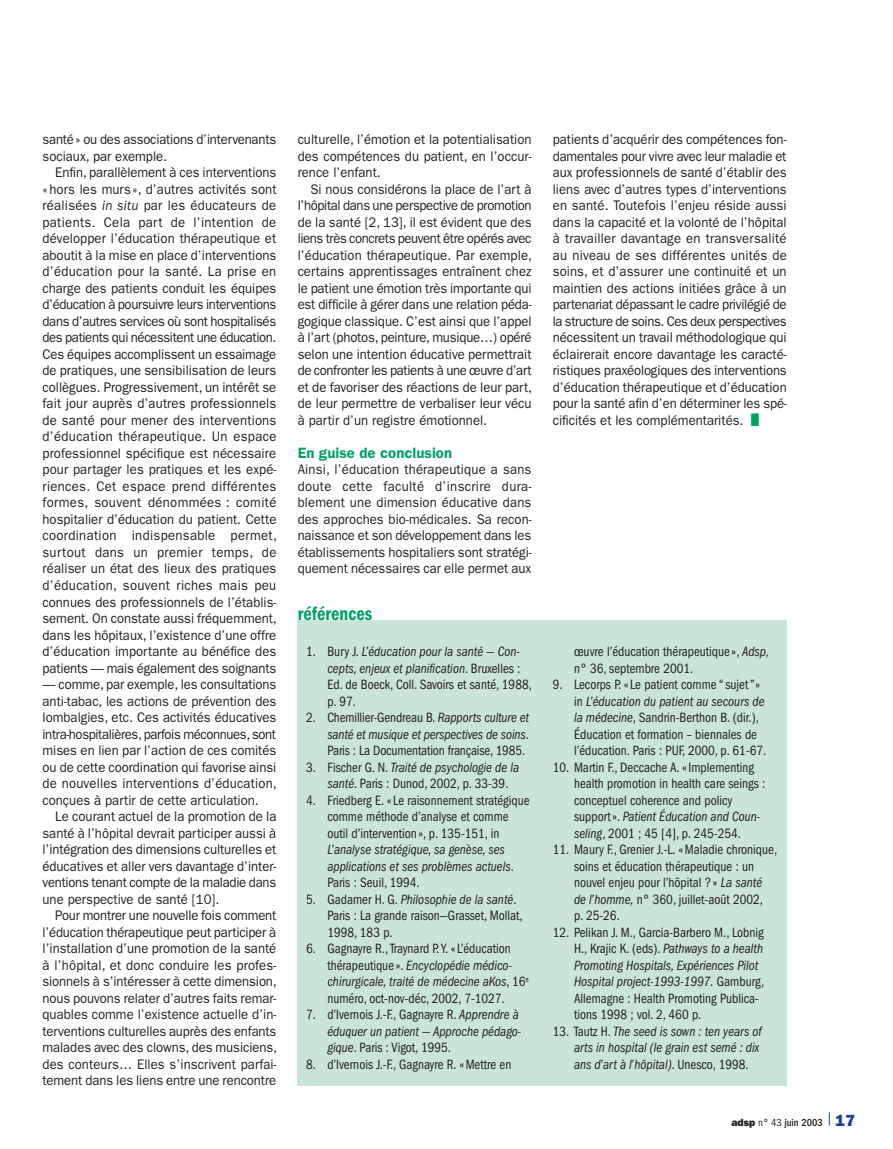
<style>
.page{position:relative;width:893px;height:1149px;background:#fff}
.page>*{position:absolute;margin:0;border:0;box-sizing:border-box;transform-origin:0 0}
.t1{font:600 condensed 19.5px "Franklin Gothic";color:#00a261;scale:.94 1}
.t2{font:600 15px "Franklin Gothic";color:#00a261}
.t3{font:13.95px/16.5px "Franklin Gothic";color:#231f20;text-align:justify;scale:.94 1}
.t4{font:condensed 13.95px/16.5px "Franklin Gothic";color:#231f20;scale:.94 1}
.t5{font:italic condensed 13.95px/16.5px "Franklin Gothic";color:#231f20;scale:.94 1}
.t6{font:500 condensed 10.5px "Franklin Gothic";color:#231f20}
.s1{font-style:italic}
.s2{font-style:normal}
.s3{font-family:"Ph Fpictos";font-weight:600;font-size:15px;color:#00a261}
.s4{font-weight:800;font-stretch:normal}
.s5{font-weight:400}
.s6{font-weight:800;font-stretch:normal;font-size:16.2px;color:#1b4299}
</style>
<div class="page">
<svg style="left:829px;top:1112px;width:1px;height:13px"></svg>
<div style="left:298px;top:620px;width:489px;height:465px;background:#cae5d7"></div>
<p class="t3" style="left:43px;top:131px;width:250px">santé » ou des associations d’intervenants sociaux, par exemple.</p>
<p class="t3" style="left:43px;top:164px;width:251px;text-indent:13px">Enfin, parallèlement à ces interventions « hors les murs », d’autres activités sont réalisées <span class="s1">in situ</span> par les éducateurs de patients. Cela part de l’intention de développer l’éducation thérapeutique et aboutit à la mise en place d’interventions d’éducation pour la santé. La prise en charge des patients conduit les équipes d’éducation à poursuivre leurs interventions dans d’autres services où sont hospitalisés des patients qui nécessitent une éducation.<br>Ces équipes accomplissent un essaimage de pratiques, une sensibilisation de leurs collègues. Progressivement, un intérêt se fait jour auprès d’autres professionnels de santé pour mener des interventions d’éducation thérapeutique. Un espace professionnel spécifique est nécessaire pour partager les pratiques et les expé&shy;riences. Cet espace prend différentes formes, souvent dénommées : comité hospitalier d’éducation du patient. Cette coordination indispensable permet, surtout dans un premier temps, de réaliser un état des lieux des pratiques d’éducation, souvent riches mais peu connues des professionnels de l’établis&shy;sement. On constate aussi fréquemment, dans les hôpitaux, l’existence d’une offre d’éducation importante au bénéfice des patients — mais également des soignants</p>
<p class="t3" style="left:43px;top:676px;width:251px">— comme, par exemple, les consultations anti-tabac, les actions de prévention des lombalgies, etc. Ces activités éducatives intra-hospitalières, parfois méconnues, sont mises en lien par l’action de ces comités ou de cette coordination qui favorise ainsi de nouvelles interventions d’éducation, conçues à partir de cette articulation.</p>
<p class="t3" style="left:43px;top:808px;width:250px;text-indent:13px">Le courant actuel de la promotion de la santé à l’hôpital devrait participer aussi à l’intégration des dimensions culturelles et éducatives et aller vers davantage d’inter&shy;ventions tenant compte de la maladie dans une perspective de santé [10].</p>
<p class="t3" style="left:43px;top:907px;width:251px;text-indent:13px">Pour montrer une nouvelle fois comment l’éducation thérapeutique peut participer à l’installation d’une promotion de la santé à l’hôpital, et donc conduire les profes&shy;sionnels à s’intéresser à cette dimension, nous pouvons relater d’autres faits remar&shy;quables comme l’existence actuelle d’in&shy;terventions culturelles auprès des enfants malades avec des clowns, des musiciens, des conteurs… Elles s’inscrivent parfai&shy;tement dans les liens entre une rencontre</p>
<p class="t3" style="left:298px;top:131px;width:250px">culturelle, l’émotion et la potentialisation des compétences du patient, en l’occur&shy;rence l’enfant.</p>
<p class="t3" style="left:298px;top:181px;width:251px;text-indent:13px">Si nous considérons la place de l’art à l’hôpital dans une perspective de promotion de la santé [2, 13], il est évident que des liens très concrets peuvent être opérés avec l’éducation thérapeutique. Par exemple, certains apprentissages entraînent chez le patient une émotion très importante qui est difficile à gérer dans une relation péda&shy;gogique classique. C’est ainsi que l’appel à l’art (photos, peinture, musique…) opéré selon une intention éducative permettrait de confronter les patients à une œuvre d’art et de favoriser des réactions de leur part, de leur permettre de verbaliser leur vécu à partir d’un registre émotionnel.</p>
<p class="t2" style="left:298px;top:443px;width:156px">En guise de conclusion</p>
<p class="t3" style="left:298px;top:461px;width:250px">Ainsi, l’éducation thérapeutique a sans doute cette faculté d’inscrire dura&shy;blement une dimension éducative dans des approches bio-médicales. Sa recon&shy;naissance et son développement dans les établissements hospitaliers sont stratégi&shy;quement nécessaires car elle permet aux</p>
<h1 class="t1" style="left:298px;top:602px;width:81px">références</h1>
<p class="t4" style="left:327px;top:643px;width:219px;text-indent:-21px">1. Bury J. <span class="s1">L’éducation pour la santé — Con&shy;cepts, enjeux et planification</span>. Bruxelles :<br>Ed. de Boeck, Coll. Savoirs et santé, 1988, p. 97.</p>
<p class="t4" style="left:327px;top:709px;width:216px;text-align:justify;text-indent:-21px">2. Chemillier-Gendreau B. <span class="s1">Rapports culture et santé et musique et perspectives de soins</span>.<br>Paris : La Documentation française, 1985.</p>
<p class="t4" style="left:327px;top:758px;width:205px;text-indent:-21px">3. Fischer G. N. <span class="s1">Traité de psychologie de la santé</span>. Paris : Dunod, 2002, p. 33-39.</p>
<p class="t4" style="left:327px;top:791px;width:217px;text-indent:-21px">4. Friedberg E. « Le raisonnement stratégique comme méthode d’analyse et comme outil d’intervention », p. 135-151, in</p>
<p class="t5" style="left:327px;top:841px;width:200px">L’analyse stratégique, sa genèse, ses applications et ses problèmes actuels<span class="s2">.<br>Paris : Seuil, 1994.</span></p>
<p class="t4" style="left:327px;top:890px;width:209px;text-indent:-21px">5. Gadamer H. G. <span class="s1">Philosophie de la santé</span>.<br>Paris : La grande raison—Grasset, Mollat,<br>1998, 183 p.</p>
<p class="t4" style="left:327px;top:940px;width:216px;text-indent:-21px">6. Gagnayre R., Traynard P. Y. « L’éducation thérapeutique ». <span class="s1">Encyclopédie médico&shy;chirurgicale, traité de médecine aKos</span>, 16<sup>e </sup>numéro, oct-nov-déc, 2002, 7-1027.</p>
<p class="t5" style="left:327px;top:1006px;width:208px;text-indent:-21px"><span class="s2">7. d’Ivernois J.-F., Gagnayre R.</span> Apprendre à éduquer un patient — Approche pédago&shy;gique<span class="s2">. Paris : Vigot, 1995.</span></p>
<p class="t4" style="left:306px;top:1055px;width:220px">8. d’Ivernois J.-F., Gagnayre R. « Mettre en</p>
<p class="t3" style="left:553px;top:131px;width:250px">patients d’acquérir des compétences fon&shy;damentales pour vivre avec leur maladie et aux professionnels de santé d’établir des liens avec d’autres types d’interventions en santé. Toutefois l’enjeu réside aussi dans la capacité et la volonté de l’hôpital à travailler davantage en transversalité au niveau de ses différentes unités de soins, et d’assurer une continuité et un maintien des actions initiées grâce à un partenariat dépassant le cadre privilégié de la structure de soins. Ces deux perspectives nécessitent un travail méthodologique qui éclairerait encore davantage les caracté&shy;ristiques praxéologiques des interventions d’éducation thérapeutique et d’éducation pour la santé afin d’en déterminer les spé&shy;cificités et les complémentarités. <span class="s3">E</span></p>
<p class="t4" style="left:574px;top:643px;width:209px">œuvre l’éducation thérapeutique », <span class="s1">Adsp</span>, n° 36, septembre 2001.</p>
<p class="t4" style="left:574px;top:676px;width:206px;text-indent:-21px">9. Lecorps P. « Le patient comme “ sujet ” » in <span class="s1">L’éducation du patient au secours de la médecine</span>, Sandrin-Berthon B. (dir.), Éducation et formation – biennales de l’éducation. Paris : PUF, 2000, p. 61-67.</p>
<p class="t4" style="left:574px;top:758px;width:205px;text-indent:-21px">10. Martin F., Deccache A. « Implementing health promotion in health care seings : conceptuel coherence and policy support ». <span class="s1">Patient Éducation and Coun&shy;seling</span>, 2001 ; 45 [4], p. 245-254.</p>
<p class="t4" style="left:574px;top:841px;width:218px;text-indent:-21px">11. Maury F., Grenier J.-L. « Maladie chronique, soins et éducation thérapeutique : un nouvel enjeu pour l’hôpital ? » <span class="s1">La santé de l’homme,</span> n° 360, juillet-août 2002,<br>p. 25-26.</p>
<p class="t4" style="left:574px;top:923px;width:204px;text-indent:-21px">12. Pelikan J. M., Garcia-Barbero M., Lobnig H., Krajic K. (eds). <span class="s1">Pathways to a health Promoting Hospitals, Expériences Pilot Hospital project-1993-1997.</span> Gamburg, Allemagne : Health Promoting Publica&shy;tions 1998 ; vol. 2, 460 p.</p>
<p class="t5" style="left:574px;top:1022px;width:201px;text-indent:-21px"><span class="s2">13. Tautz H.</span> The seed is sown : ten years of arts in hospital (le grain est semé : dix ans d’art à l’hôpital)<span class="s2">. Unesco, 1998.</span></p>
<p class="t6" style="left:731px;top:1115px;width:125px"><span class="s4">adsp</span> <span class="s5">n° 43</span> juin 2003 <span class="s6">17</span></p>
</div>
